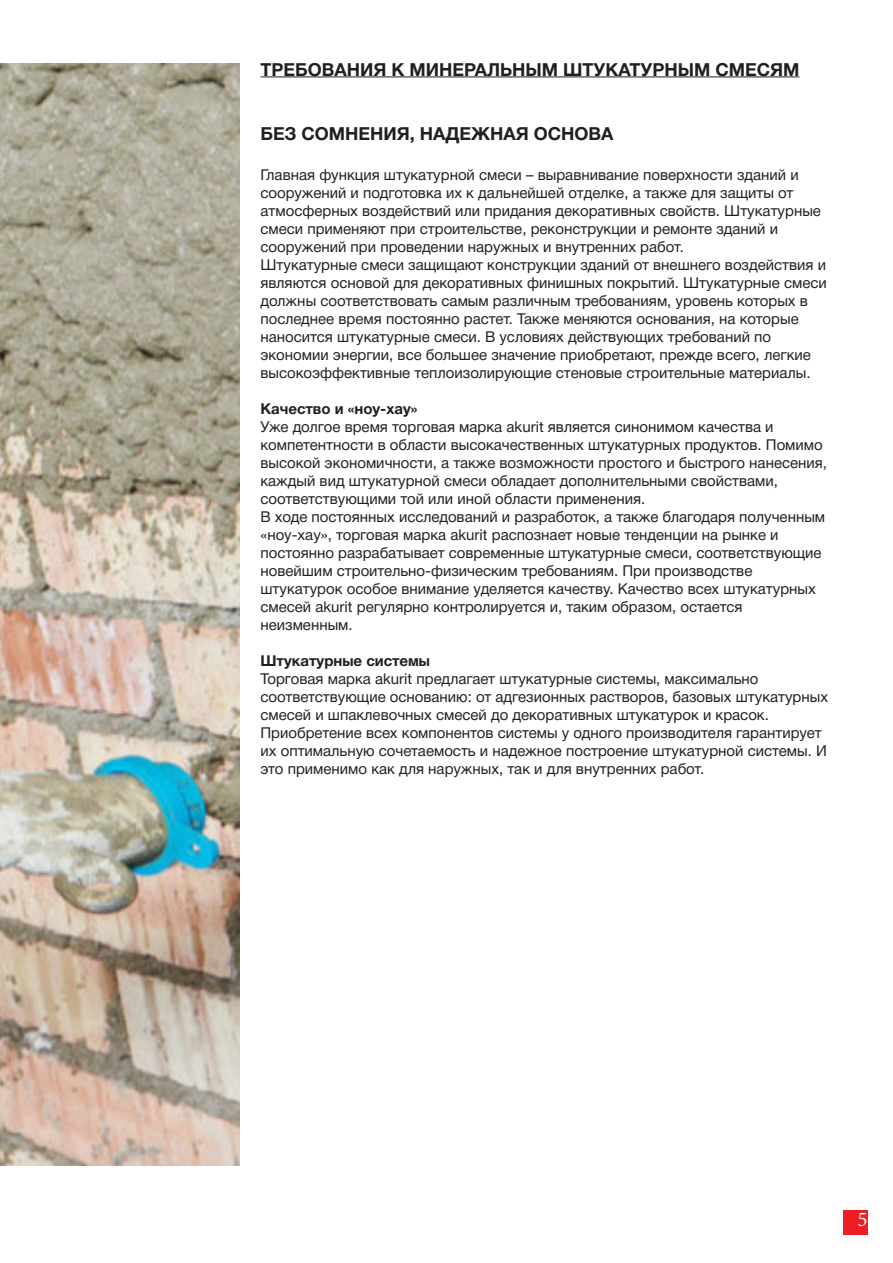
<style>
.page{position:relative;width:893px;height:1263px;background:#fff}
.page>*{position:absolute;margin:0;border:0;box-sizing:border-box;transform-origin:0 0}
.t1{font:21px "Minion Pro";color:#fff}
.t2{font:700 18px "Helvetica Neue Cyr";color:#231f20}
.t3{font:15px/18px "Helvetica Neue Cyr";color:#231f20}
.t4{font:700 15px "Helvetica Neue Cyr";color:#231f20}
</style>
<div class="page">
<div style="left:843px;top:1210px;width:24px;height:24px;background:#ee1d23"></div>
<img style="left:0;top:64px;width:239px;height:1101px">
<hr style="left:260px;top:76px;width:539px;height:1px;background:#231f20">
<p class="t2" style="left:260px;top:59px;width:541px">ТРЕБОВАНИЯ К МИНЕРАЛЬНЫМ ШТУКАТУРНЫМ СМЕСЯМ</p>
<p class="t2" style="left:260px;top:124px;width:355px">БЕЗ СОМНЕНИЯ, НАДЕЖНАЯ ОСНОВА</p>
<p class="t3" style="left:260px;top:166px;width:562px">Главная функция штукатурной смеси – выравнивание поверхности зданий и сооружений и подготовка их к дальнейшей отделке, а также для защиты от атмосферных воздействий или придания декоративных свойств. Штукатурные смеси применяют при строительстве, реконструкции и ремонте зданий и сооружений при проведении наружных и внутренних работ.</p>
<p class="t3" style="left:260px;top:256px;width:568px">Штукатурные смеси защищают конструкции зданий от внешнего воздействия и являются основой для декоративных финишных покрытий. Штукатурные смеси должны соответствовать самым различным требованиям, уровень которых в последнее время постоянно растет. Также меняются основания, на которые наносится штукатурные смеси. В условиях действующих требований по экономии энергии, все большее значение приобретают, прежде всего, легкие высокоэффективные теплоизолирующие стеновые строительные материалы.</p>
<p class="t4" style="left:260px;top:400px;width:159px">Качество и «ноу-хау»</p>
<p class="t3" style="left:260px;top:418px;width:568px">Уже долгое время торговая марка akurit является синонимом качества и компетентности в области высокачественных штукатурных продуктов. Помимо высокой экономичности, а также возможности простого и быстрого нанесения, каждый вид штукатурной смеси обладает дополнительными свойствами, соответствующими той или иной области применения.</p>
<p class="t3" style="left:260px;top:508px;width:566px">В ходе постоянных исследований и разработок, а также благодаря полученным «ноу-хау», торговая марка akurit распознает новые тенденции на рынке и постоянно разрабатывает современные штукатурные смеси, соответствующие новейшим строительно-физическим требованиям. При производстве штукатурок особое внимание уделяется качеству. Качество всех штукатурных смесей akurit регулярно контролируется и, таким образом, остается неизменным.</p>
<p class="t4" style="left:260px;top:652px;width:171px">Штукатурные системы</p>
<p class="t3" style="left:260px;top:670px;width:569px">Торговая марка akurit предлагает штукатурные системы, максимально соответствующие основанию: от адгезионных растворов, базовых штукатурных смесей и шпаклевочных смесей до декоративных штукатурок и красок.<br>Приобретение всех компонентов системы у одного производителя гарантирует их оптимальную сочетаемость и надежное построение штукатурной системы. И это применимо как для наружных, так и для внутренних работ.</p>
<p class="t1" style="left:857px;top:1205px;width:12px">5</p>
</div>
